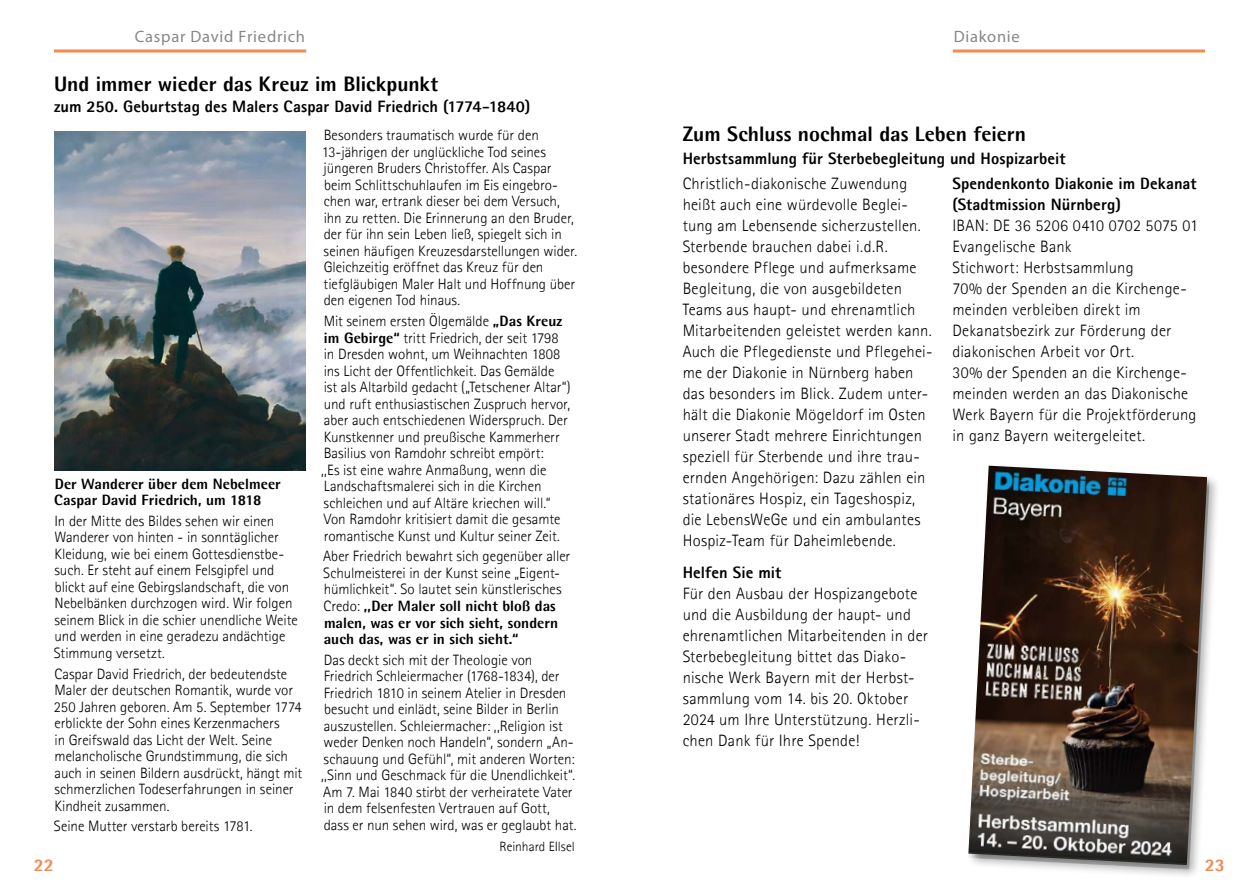
<style>
.page{position:relative;width:1259px;height:893px;background:#fff}
.page>*{position:absolute;margin:0;border:0;box-sizing:border-box;transform-origin:0 0}
.t1{font:800 21px "Agfa Rotis Semisans";color:#000}
.t2{font:800 18px "Agfa Rotis Semisans";color:#f28b52}
.t3{font:300 16.5px/21px "Agfa Rotis Sans Serif";letter-spacing:.015em;color:#000}
.t4{font:800 16.5px/21px "Agfa Rotis Sans Serif";letter-spacing:.005em;color:#000}
.t5{font:16.5px "Myriad Pro";letter-spacing:.045em;color:#878787}
.t6{font:300 15px/16.5px "Agfa Rotis Sans Serif";letter-spacing:-.005em;color:#000}
.t7{font:800 15px/16.5px "Agfa Rotis Semisans";letter-spacing:.005em;color:#000}
.t8{font:300 13.5px "Agfa Rotis Sans Serif";letter-spacing:-.005em;color:#000}
.s1{font-family:"Agfa Rotis Semisans";font-weight:800}
.s2{font-family:"Agfa Rotis Sans Serif";font-weight:300}
</style>
<div class="page">
<hr style="left:54px;top:50px;width:252px;height:3px;background:#f28b52">
<hr style="left:952px;top:50px;width:253px;height:3px;background:#f28b52">
<div style="left:966px;top:463px;width:255px;height:416px;background:#000;opacity:.3"></div>
<div style="left:965px;top:464px;width:245px;height:405px;background:#000;opacity:.3"></div>
<img style="left:968px;top:466px;width:239px;height:399px">
<img style="left:54px;top:131px;width:252px;height:339px">
<p class="t5" style="left:135px;top:26px;width:172px">Caspar David Friedrich</p>
<p class="t5" style="left:953px;top:26px;width:67px">Diakonie</p>
<h1 class="t1" style="left:54px;top:71px;width:386px">Und immer wieder das Kreuz im Blickpunkt</h1>
<p class="t4" style="left:54px;top:96px;width:478px">zum 250. Geburtstag des Malers Caspar David Friedrich (1774-1840)</p>
<p class="t7" style="left:54px;top:475px;width:228px">Der Wanderer über dem Nebelmeer<br>Caspar David Friedrich, um 1818</p>
<p class="t6" style="left:54px;top:513px;width:245px">In der Mitte des Bildes sehen wir einen Wanderer von hinten - in sonntäglicher Kleidung, wie bei einem Gottesdienstbe&shy;such. Er steht auf einem Felsgipfel und blickt auf eine Gebirgslandschaft, die von Nebelbänken durchzogen wird. Wir folgen seinem Blick in die schier unendliche Weite und werden in eine geradezu andächtige Stimmung versetzt.</p>
<p class="t6" style="left:54px;top:665px;width:250px">Caspar David Friedrich, der bedeutendste Maler der deutschen Romantik, wurde vor 250 Jahren geboren. Am 5. September 1774 erblickte der Sohn eines Kerzenmachers<br>in Greifswald das Licht der Welt. Seine melancholische Grundstimmung, die sich auch in seinen Bildern ausdrückt, hängt mit schmerzlichen Todeserfahrungen in seiner Kindheit zusammen.</p>
<p class="t6" style="left:54px;top:818px;width:200px">Seine Mutter verstarb bereits 1781.</p>
<p class="t6" style="left:322px;top:127px;width:257px">Besonders traumatisch wurde für den 13-jährigen der unglückliche Tod seines jüngeren Bruders Christoffer. Als Caspar beim Schlittschuhlaufen im Eis eingebro&shy;chen war, ertrank dieser bei dem Versuch, ihn zu retten. Die Erinnerung an den Bruder, der für ihn sein Leben ließ, spiegelt sich in seinen häufigen Kreuzesdarstellungen wider.<br>Gleichzeitig eröffnet das Kreuz für den tiefgläubigen Maler Halt und Hoffnung über den eigenen Tod hinaus.</p>
<p class="t6" style="left:321px;top:313px;width:251px">Mit seinem ersten Ölgemälde <span class="s1">„Das Kreuz im Gebirge“</span> tritt Friedrich, der seit 1798<br>in Dresden wohnt, um Weihnachten 1808 ins Licht der Offentlichkeit. Das Gemälde<br>ist als Altarbild gedacht („Tetschener Altar“) und ruft enthusiastischen Zuspruch hervor, aber auch entschiedenen Widerspruch. Der Kunstkenner und preußische Kammerherr Basilius von Ramdohr schreibt empört:<br>,,Es ist eine wahre Anmaßung, wenn die Landschaftsmalerei sich in die Kirchen schleichen und auf Altäre kriechen will.“ Von Ramdohr kritisiert damit die gesamte romantische Kunst und Kultur seiner Zeit.</p>
<p class="t6" style="left:323px;top:548px;width:249px">Aber Friedrich bewahrt sich gegenüber aller<br>Schulmeisterei in der Kunst seine „Eigent&shy;hümlichkeit“. So lautet sein künstlerisches</p>
<p class="t7" style="left:324px;top:597px;width:236px"><span class="s2">Credo:</span> ,,Der Maler soll nicht bloß das malen, was er vor sich sieht, sondern auch das, was er in sich sieht.“</p>
<p class="t6" style="left:321px;top:651px;width:257px">Das deckt sich mit der Theologie von Friedrich Schleiermacher (1768-1834), der Friedrich 1810 in seinem Atelier in Dresden besucht und einlädt, seine Bilder in Berlin auszustellen. Schleiermacher: ,,Religion ist weder Denken noch Handeln“, sondern „An&shy;schauung und Gefühl“, mit anderen Worten: ,,Sinn und Geschmack für die Unendlichkeit“.<br>Am 7. Mai 1840 stirbt der verheiratete Vater in dem felsenfesten Vertrauen auf Gott,<br>dass er nun sehen wird, was er geglaubt hat.</p>
<p class="t8" style="left:499px;top:838px;width:77px">Reinhard EIlsel</p>
<h1 class="t1" style="left:682px;top:121px;width:345px">Zum Schluss nochmal das Leben feiern</h1>
<p class="t4" style="left:682px;top:147px;width:384px">Herbstsammlung für Sterbebegleitung und Hospizarbeit</p>
<p class="t3" style="left:682px;top:173px;width:251px">Christlich-diakonische Zuwendung heißt auch eine würdevolle Beglei&shy;tung am Lebensende sicherzustellen.<br>Sterbende brauchen dabei i.d.R. besondere Pflege und aufmerksame Begleitung, die von ausgebildeten Teams aus haupt- und ehrenamtlich Mitarbeitenden geleistet werden kann.<br>Auch die Pflegedienste und Pflegehei&shy;me der Diakonie in Nürnberg haben das besonders im Blick. Zudem unter&shy;hält die Diakonie Mögeldorf im Osten unserer Stadt mehrere Einrichtungen speziell für Sterbende und ihre trau&shy;ernden Angehörigen: Dazu zählen ein stationäres Hospiz, ein Tageshospiz, die LebensWeGe und ein ambulantes Hospiz-Team für Daheimlebende.</p>
<p class="t4" style="left:682px;top:561px;width:100px">Helfen Sie mit</p>
<p class="t3" style="left:682px;top:583px;width:247px">Für den Ausbau der Hospizangebote und die Ausbildung der haupt- und ehrenamtlichen Mitarbeitenden in der Sterbebegleitung bittet das Diako&shy;nische Werk Bayern mit der Herbst&shy;sammlung vom 14. bis 20. Oktober 2024 um Ihre Unterstützung. Herzli&shy;chen Dank für Ihre Spende!</p>
<p class="t4" style="left:952px;top:173px;width:246px">Spendenkonto Diakonie im Dekanat (Stadtmission Nürnberg)</p>
<p class="t3" style="left:952px;top:215px;width:247px">IBAN: DE 36 5206 0410 0702 5075 01<br>Evangelische Bank<br>Stichwort: Herbstsammlung<br>70% der Spenden an die Kirchenge&shy;meinden verbleiben direkt im<br>Dekanatsbezirk zur Förderung der diakonischen Arbeit vor Ort.<br>30% der Spenden an die Kirchenge&shy;meinden werden an das Diakonische<br>Werk Bayern für die Projektförderung in ganz Bayern weitergeleitet.</p>
<p class="t2" style="left:34px;top:854px;width:22px">22</p>
<p class="t2" style="left:1205px;top:854px;width:22px">23</p>
</div>
